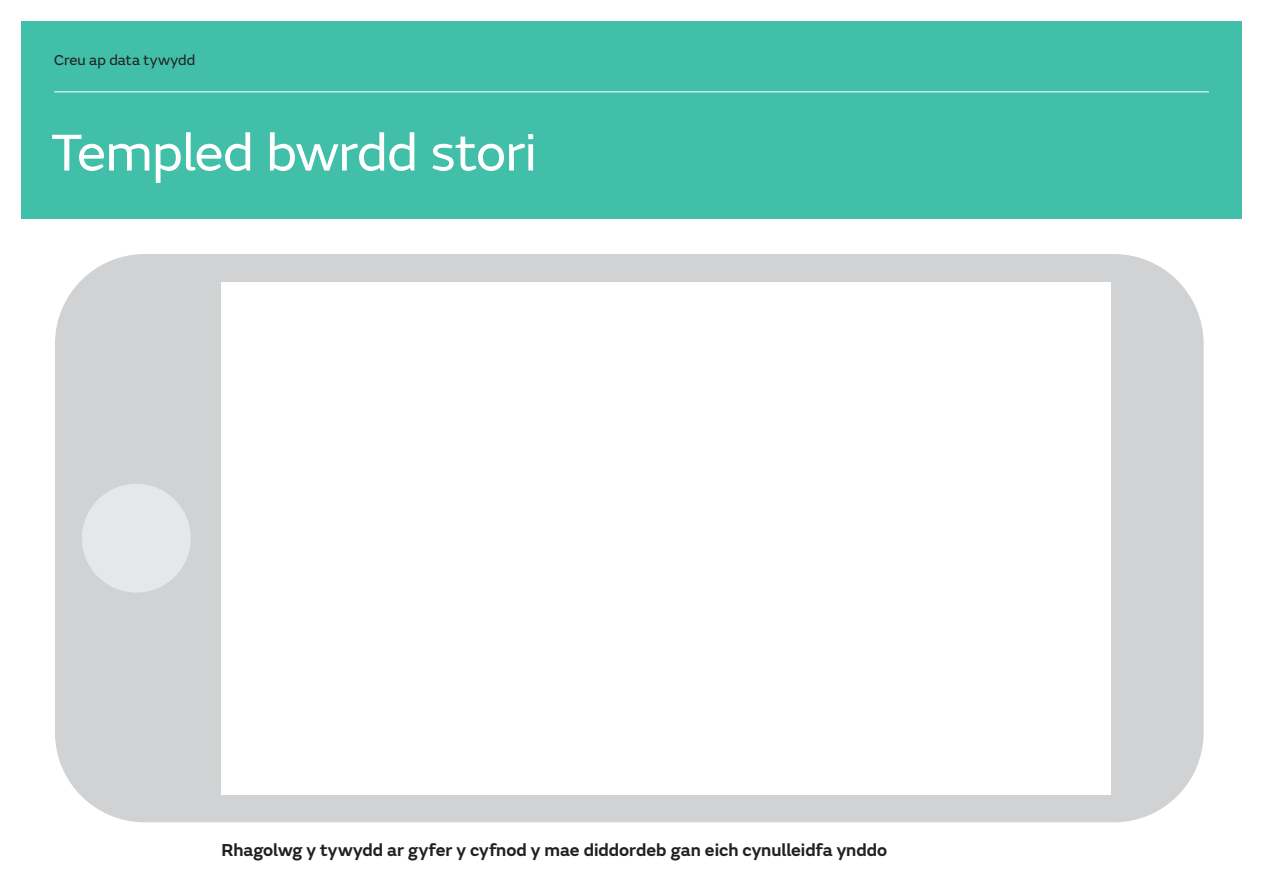
<style>
.page{position:relative;width:1263px;height:893px;background:#fff}
.page>*{position:absolute;margin:0;border:0;box-sizing:border-box;transform-origin:0 0}
.MO_Lesson_plan_title{font:54px "FS Emeric";letter-spacing:-.01em;color:#fff}
.MO_Lesson_plan_small{font:600 18px "FS Emeric";color:#231f20}
.MO_Lesson_plan_cover{font:15px "FS Emeric";letter-spacing:.005em;color:#231f20}
</style>
<div class="page">
<div style="left:21px;top:21px;width:1221px;height:198px;background:#41bfa8"></div>
<hr style="left:54px;top:91px;width:1155px;height:1px;background:#fff">
<div style="left:55px;top:254px;width:1148px;height:568px;background:#d1d2d4;border-radius:90px"></div>
<div style="left:221px;top:282px;width:890px;height:512px;background:#fff"></div>
<div style="left:82px;top:484px;width:109px;height:109px;background:#e6e7e9;border-radius:50%"></div>
<p class="MO_Lesson_plan_cover" style="left:54px;top:49px;width:143px">Creu ap data tywydd</p>
<p class="MO_Lesson_plan_title" style="left:51px;top:114px;width:487px">Templed bwrdd stori</p>
<p class="MO_Lesson_plan_small" style="left:221px;top:836px;width:667px">Rhagolwg y tywydd ar gyfer y cyfnod y mae diddordeb gan eich cynulleidfa ynddo</p>
</div>
